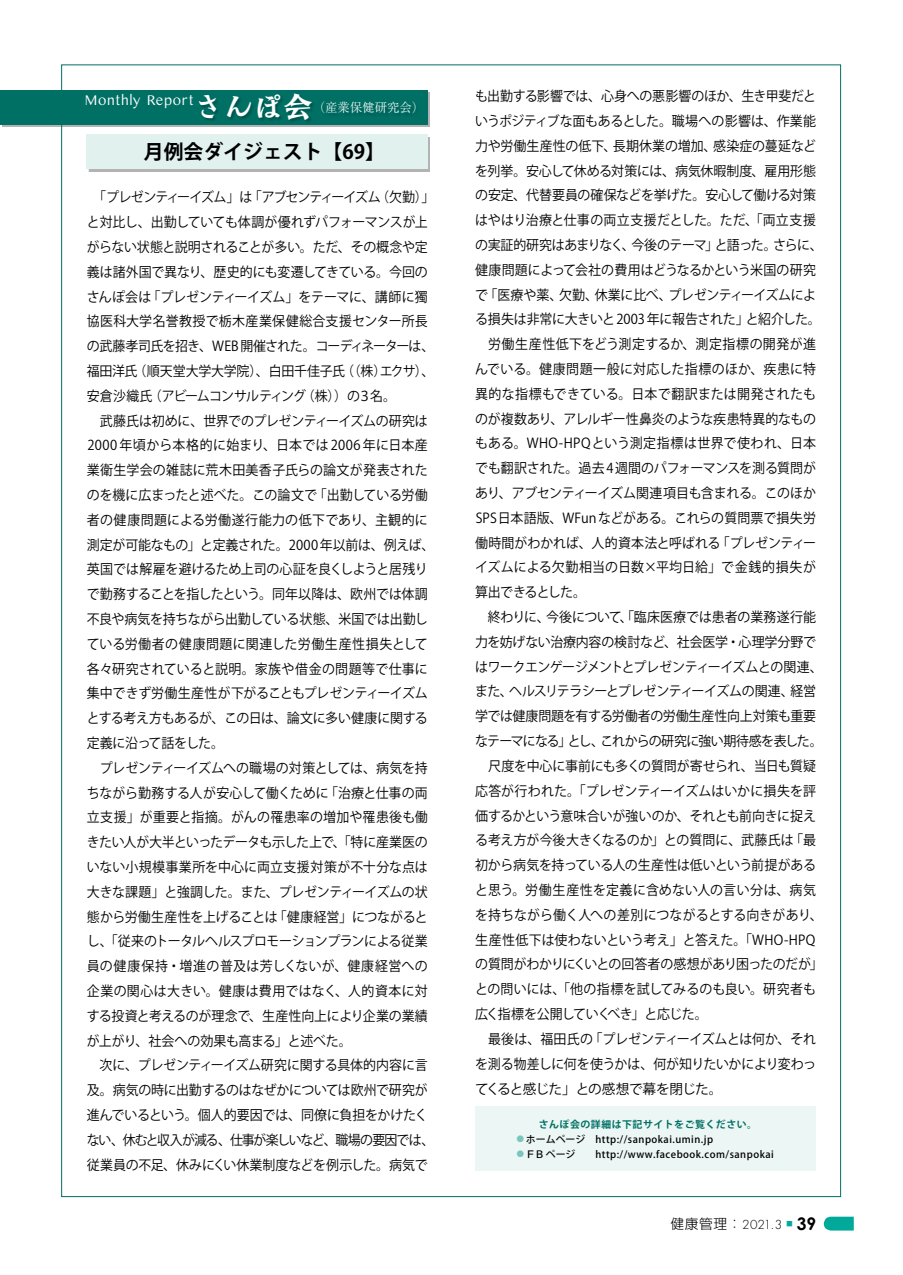
<style>
.page{position:relative;width:903px;height:1275px;background:#fff}
.page>*{position:absolute;margin:0;border:0;box-sizing:border-box;transform-origin:0 0}
.t1{font:700 29.75px "Moaria Std";color:#fff}
.t2{font:700 19.78px "Koz Go Pro";color:#000}
.t3{font:700 17.32px "Century Gothic";color:#000}
.t4{font:14.88px "Kannada MN";color:#fff;scale:.95 1}
.t5{font:13.65px/24.8px "Koz Go Pr 6 N";letter-spacing:-.01em;color:#000;scale:.95 1}
.t6{font:300 13.65px "Futura PT";color:#000}
.t7{font:300 12.42px "Ryumin Pr 6 N";color:#fff}
.t8{font:500 9.97px/14.5px "Koz Go Pro";letter-spacing:.05em;color:#000}
.s1{font-weight:700;color:#007065}
.s2{font-weight:700;font-size:11.2px;color:#7ac6bc}
.s3{font-family:"Shin Go Pro"}
</style>
<div class="page">
<svg style="left:824px;top:1217px;width:30px;height:13px"></svg>
<div style="left:475px;top:1106px;width:341px;height:65px;background:#ecf6f4"></div>
<div style="left:2px;top:92px;width:428px;height:35px;background:#000;opacity:.3"></div>
<div style="left:0;top:90px;width:427px;height:34px;background:#007065"></div>
<div style="left:199px;top:93px;width:222px;height:32px;background:#007065"></div>
<svg style="left:201px;top:97px;width:16px;height:22px"></svg>
<svg style="left:229px;top:95px;width:84px;height:26px"></svg>
<svg style="left:333px;top:106px;width:79px;height:9px"></svg>
<div style="left:89px;top:137px;width:341px;height:35px;background:#b3b3b3"></div>
<div style="left:86px;top:134px;width:341px;height:35px;background:#e1f1ee"></div>
<h1 class="t1" style="left:194px;top:86px;width:121px">さんぽ会</h1>
<p class="t7" style="left:313px;top:98px;width:113px">（産業保健研究会）</p>
<p class="t4" style="left:85px;top:91px;width:116px">Monthly Report</p>
<h2 class="t2" style="left:144px;top:139px;width:242px">月例会ダイジェスト【69】</h2>
<p class="t5" style="left:87px;top:185px;width:367px">　「プレゼンティーイズム」は「アブセンティーイズム（欠勤）」と対比し、出勤していても体調が優れずパフォーマンスが上がらない状態と説明されることが多い。ただ、その概念や定義は諸外国で異なり、歴史的にも変遷してきている。今回のさんぽ会は「プレゼンティーイズム」をテーマに、講師に獨協医科大学名誉教授で栃木産業保健総合支援センター所長の武藤孝司氏を招き、WEB 開催された。コーディネーターは、福田洋氏（順天堂大学大学院）、白田千佳子氏（（株）エクサ）、安倉沙織氏（アビームコンサルティング（株））の3名。<br>　武藤氏は初めに、世界でのプレゼンティーイズムの研究は<br>2000 年頃から本格的に始まり、日本では 2006 年に日本産業衛生学会の雑誌に荒木田美香子氏らの論文が発表されたのを機に広まったと述べた。この論文で「出勤している労働者の健康問題による労働遂行能力の低下であり、主観的に測定が可能なもの」と定義された。2000 年以前は、例えば、英国では解雇を避けるため上司の心証を良くしようと居残りで勤務することを指したという。同年以降は、欧州では体調不良や病気を持ちながら出勤している状態、米国では出勤している労働者の健康問題に関連した労働生産性損失として各々研究されていると説明。家族や借金の問題等で仕事に集中できず労働生産性が下がることもプレゼンティーイズムとする考え方もあるが、この日は、論文に多い健康に関する定義に沿って話をした。<br>　プレゼンティーイズムへの職場の対策としては、病気を持ちながら勤務する人が安心して働くために「治療と仕事の両立支援」が重要と指摘。がんの罹患率の増加や罹患後も働きたい人が大半といったデータも示した上で、「特に産業医のいない小規模事業所を中心に両立支援対策が不十分な点は大きな課題」と強調した。また、プレゼンティーイズムの状態から労働生産性を上げることは「健康経営」につながるとし、「従来のトータルヘルスプロモーションプランによる従業員の健康保持・増進の普及は芳しくないが、健康経営への企業の関心は大きい。健康は費用ではなく、人的資本に対する投資と考えるのが理念で、生産性向上により企業の業績が上がり、社会への効果も高まる」と述べた。<br>　次に、プレゼンティーイズム研究に関する具体的内容に言及。病気の時に出勤するのはなぜかについては欧州で研究が進んでいるという。個人的要因では、同僚に負担をかけたくない、休むと収入が減る、仕事が楽しいなど、職場の要因では、従業員の不足、休みにくい休業制度などを例示した。病気で</p>
<p class="t5" style="left:475px;top:84px;width:367px">も出勤する影響では、心身への悪影響のほか、生き甲斐だというポジティブな面もあるとした。職場への影響は、作業能力や労働生産性の低下、長期休業の増加、感染症の蔓延などを列挙。安心して休める対策には、病気休暇制度、雇用形態の安定、代替要員の確保などを挙げた。安心して働ける対策はやはり治療と仕事の両立支援だとした。ただ、「両立支援の実証的研究はあまりなく、今後のテーマ」と語った。さらに、健康問題によって会社の費用はどうなるかという米国の研究で「医療や薬、欠勤、休業に比べ、プレゼンティーイズムによる損失は非常に大きいと2003 年に報告された」と紹介した。　労働生産性低下をどう測定するか、測定指標の開発が進んでいる。健康問題一般に対応した指標のほか、疾患に特異的な指標もできている。日本で翻訳または開発されたものが複数あり、アレルギー性鼻炎のような疾患特異的なものもある。WHO-HPQという測定指標は世界で使われ、日本でも翻訳された。過去 4 週間のパフォーマンスを測る質問があり、アブセンティーイズム関連項目も含まれる。このほか<br>SPS日本語版、WFun などがある。これらの質問票で損失労働時間がわかれば、人的資本法と呼ばれる「プレゼンティーイズムによる欠勤相当の日数×平均日給」で金銭的損失が算出できるとした。<br>　終わりに、今後について、「臨床医療では患者の業務遂行能力を妨げない治療内容の検討など、社会医学・心理学分野ではワークエンゲージメントとプレゼンティーイズムとの関連、また、ヘルスリテラシーとプレゼンティーイズムの関連、経営学では健康問題を有する労働者の労働生産性向上対策も重要なテーマになる」とし、これからの研究に強い期待感を表した。　尺度を中心に事前にも多くの質問が寄せられ、当日も質疑応答が行われた。「プレゼンティーイズムはいかに損失を評価するかという意味合いが強いのか、それとも前向きに捉える考え方が今後大きくなるのか」との質問に、武藤氏は「最初から病気を持っている人の生産性は低いという前提があると思う。労働生産性を定義に含めない人の言い分は、病気を持ちながら働く人への差別につながるとする向きがあり、生産性低下は使わないという考え」と答えた。「WHO-HPQの質問がわかりにくいとの回答者の感想があり困ったのだが」との問いには、「他の指標を試してみるのも良い。研究者も広く指標を公開していくべき」と応じた。<br>　最後は、福田氏の「プレゼンティーイズムとは何か、それを測る物差しに何を使うかは、何が知りたいかにより変わってくると感じた」との感想で幕を閉じた。</p>
<p class="t8" style="left:515px;top:1118px;width:260px;text-indent:24px"><span class="s1">さんぽ会の詳細は下記サイトをご覧ください。<br></span><span class="s2">◦</span>ホームページ　http://sanpokai.umin.jp<br><span class="s2">◦</span>ＦＢページ　　http://www.facebook.com/sanpokai</p>
<p class="t6" style="left:670px;top:1216px;width:124px"><span class="s3">健康管理：</span>2021.3 <sup>■</sup></p>
<p class="t3" style="left:797px;top:1211px;width:21px">39</p>
</div>
